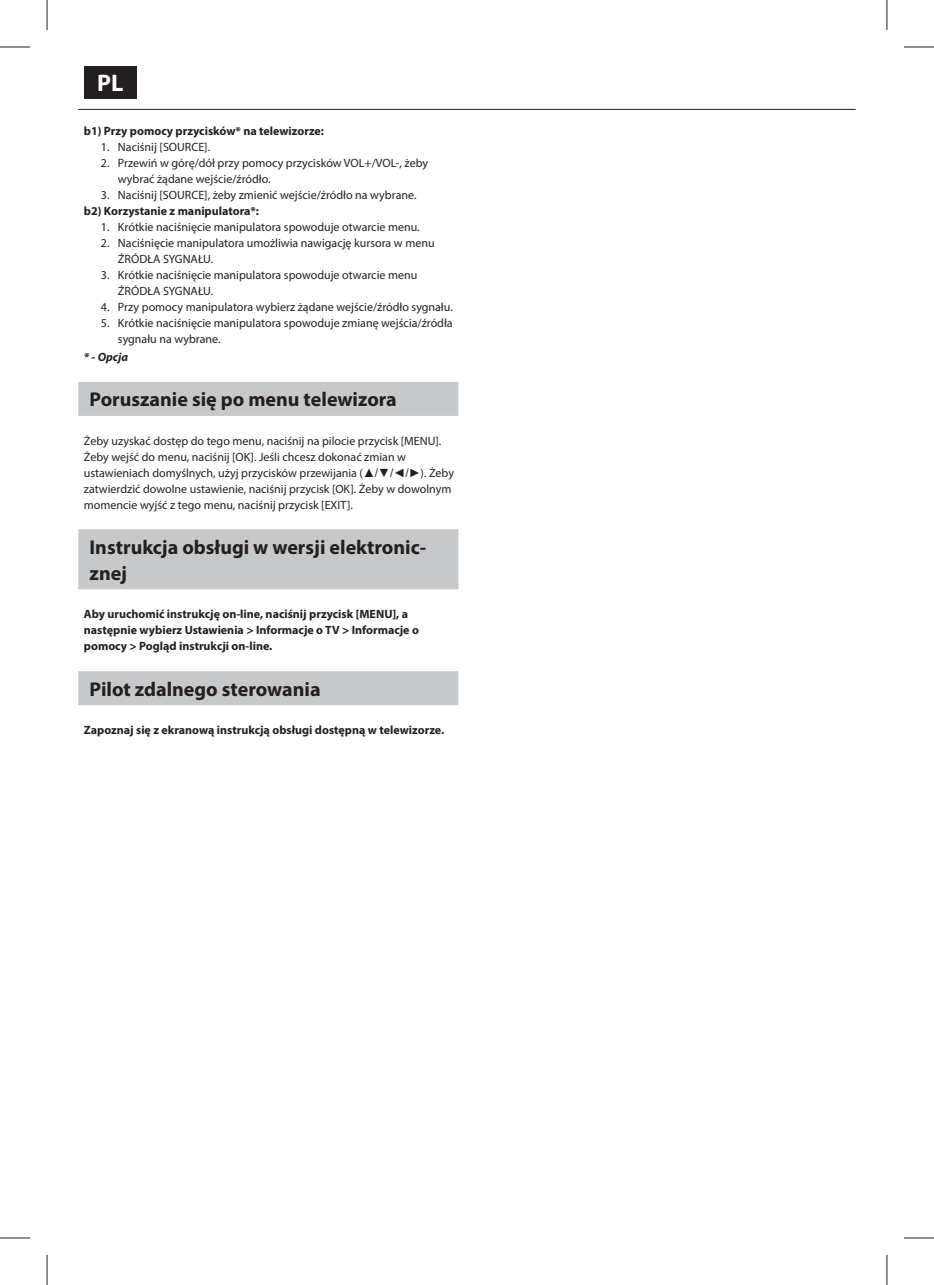
<style>
.page{position:relative;width:934px;height:1285px;background:#fff}
.page>*{position:absolute;margin:0;border:0;box-sizing:border-box;transform-origin:0 0}
.t1{font:700 24px "Myriad Pro";color:#fff}
.t2{font:700 20px/26px "Myriad Pro";color:#231f20}
.t3{font:12px/16px "Myriad Pro";color:#231f20}
.t4{font:700 12px/16px "Myriad Pro";color:#231f20}
.t5{font:italic 700 12px "Myriad Pro";color:#231f20}
.s1{font-family:"Arial"}
</style>
<div class="page">
<div style="left:84px;top:66px;width:52px;height:32px;background:#231f20"></div>
<div style="left:78px;top:382px;width:380px;height:34px;background:#c7c8ca"></div>
<div style="left:78px;top:529px;width:380px;height:60px;background:#c7c8ca"></div>
<div style="left:78px;top:671px;width:380px;height:34px;background:#c7c8ca"></div>
<hr style="left:78px;top:109px;width:777px;height:1px;background:#231f20">
<hr style="left:917px;top:120px;width:1px;height:34px;background:#c7c8ca">
<hr style="left:0;top:47px;width:30px;height:1px;background:#231f20">
<hr style="left:903px;top:47px;width:30px;height:1px;background:#231f20">
<hr style="left:0;top:1237px;width:30px;height:1px;background:#231f20">
<hr style="left:903px;top:1237px;width:30px;height:1px;background:#231f20">
<hr style="left:47px;top:0;width:1px;height:30px;background:#231f20">
<hr style="left:47px;top:1255px;width:1px;height:30px;background:#231f20">
<hr style="left:886px;top:0;width:1px;height:30px;background:#231f20">
<hr style="left:886px;top:1255px;width:1px;height:30px;background:#231f20">
<h1 class="t1" style="left:97px;top:74px;width:28px">PL</h1>
<p class="t4" style="left:84px;top:124px;width:241px">b1) Przy pomocy przycisków* na telewizorze:</p>
<p class="t3" style="left:101px;top:140px;width:111px">1. Naciśnij [SOURCE].</p>
<p class="t3" style="left:118px;top:156px;width:311px;text-indent:-17px">2. Przewiń w górę/dół przy pomocy przycisków VOL+/VOL-, żeby wybrać żądane wejście/źródło.</p>
<p class="t3" style="left:101px;top:188px;width:317px">3. Naciśnij [SOURCE], żeby zmienić wejście/źródło na wybrane.</p>
<p class="t4" style="left:84px;top:204px;width:176px">b2) Korzystanie z manipulatora*:</p>
<p class="t3" style="left:101px;top:220px;width:320px">1. Krótkie naciśnięcie manipulatora spowoduje otwarcie menu.</p>
<p class="t3" style="left:118px;top:236px;width:318px;text-indent:-17px">2. Naciśnięcie manipulatora umożliwia nawigację kursora w menu<br>ŹRÓDŁA SYGNAŁU.</p>
<p class="t3" style="left:118px;top:268px;width:301px;text-indent:-17px">3. Krótkie naciśnięcie manipulatora spowoduje otwarcie menu<br>ŹRÓDŁA SYGNAŁU.</p>
<p class="t3" style="left:101px;top:300px;width:353px">4. Przy pomocy manipulatora wybierz żądane wejście/źródło sygnału.</p>
<p class="t3" style="left:118px;top:316px;width:336px;text-indent:-17px">5. Krótkie naciśnięcie manipulatora spowoduje zmianę wejścia/źródła sygnału na wybrane.</p>
<p class="t5" style="left:84px;top:352px;width:46px">* - Opcja</p>
<h2 class="t2" style="left:90px;top:388px;width:308px">Poruszanie się po menu telewizora</h2>
<p class="t3" style="left:84px;top:434px;width:371px">Żeby uzyskać dostęp do tego menu, naciśnij na pilocie przycisk [MENU].<br>Żeby wejść do menu, naciśnij [OK]. Jeśli chcesz dokonać zmian w ustawieniach domyślnych, użyj przycisków przewijania (<span class="s1">▲/▼/◄/►</span>). Żeby zatwierdzić dowolne ustawienie, naciśnij przycisk [OK]. Żeby w dowolnym momencie wyjść z tego menu, naciśnij przycisk [EXIT].</p>
<h2 class="t2" style="left:90px;top:535px;width:338px">Instrukcja obsługi w wersji elektronic&shy;znej</h2>
<p class="t4" style="left:84px;top:607px;width:336px">Aby uruchomić instrukcję on-line, naciśnij przycisk [MENU], a następnie wybierz Ustawienia &gt; Informacje o TV &gt; Informacje o pomocy &gt; Pogląd instrukcji on-line.</p>
<h2 class="t2" style="left:90px;top:677px;width:232px">Pilot zdalnego sterowania</h2>
<p class="t4" style="left:84px;top:723px;width:361px">Zapoznaj się z ekranową instrukcją obsługi dostępną w telewizorze.</p>
</div>
